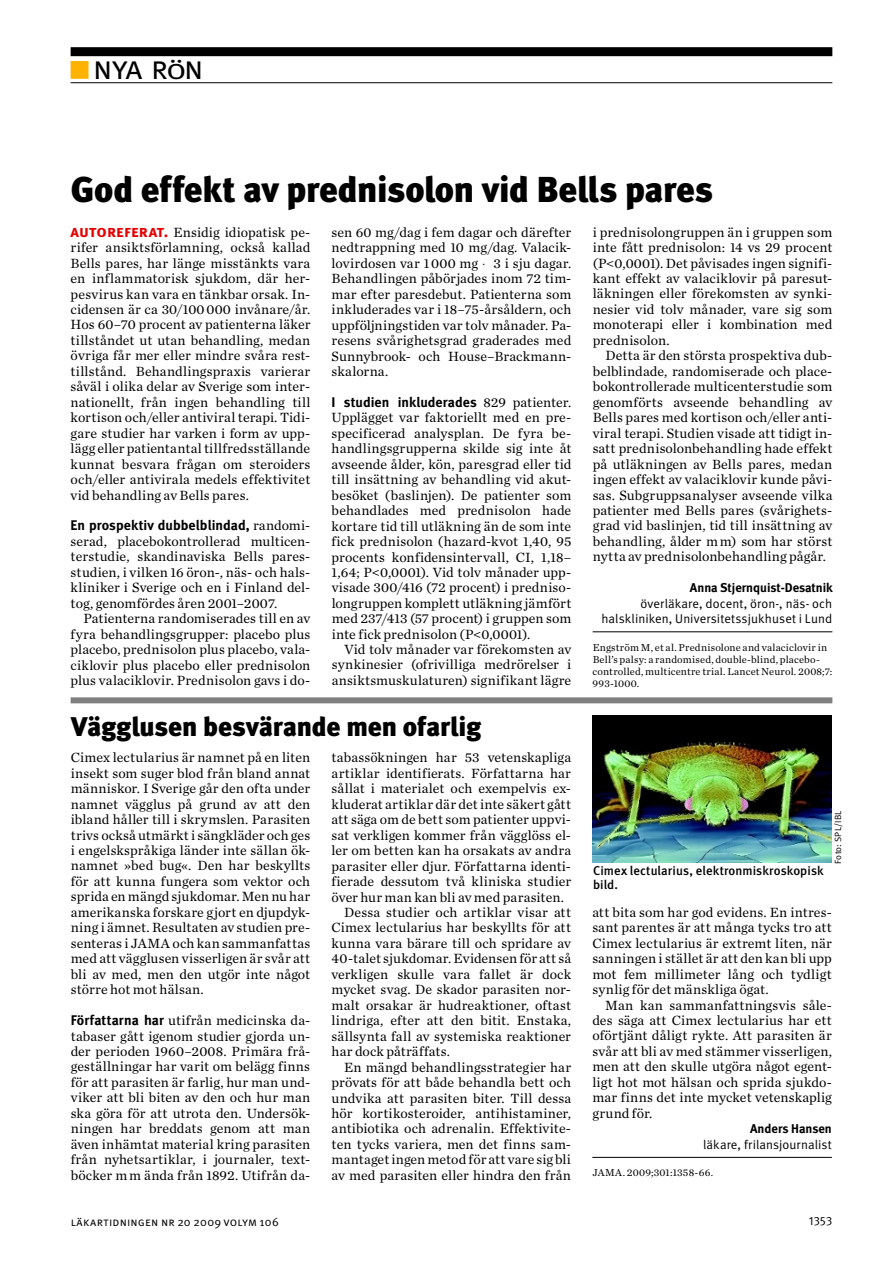
<style>
.page{position:relative;width:894px;height:1263px;background:#fff}
.page>*{position:absolute;margin:0;border:0;box-sizing:border-box;transform-origin:0 0}
.t1{font:36px "Meta LT Black";letter-spacing:-.01em;color:#000}
.t2{font:33px "Meta LT Normal Small Caps";color:#000}
.t3{font:27px "Meta LT Black";letter-spacing:-.005em;color:#000}
.t4{font:13.95px/15.5px "Chronicle LT Text";letter-spacing:.01em;color:#000;text-align:justify}
.t5{font:13.95px "Meta LT Bold";letter-spacing:.005em;color:#000}
.t6{font:12.75px/15.5px "Meta LT Normal";letter-spacing:.01em;color:#000;text-align:right}
.t7{font:12.75px/14.2px "Meta LT Medium";letter-spacing:.005em;color:#000}
.t8{font:12.75px "Meta LT Bold";color:#000}
.t9{font:12px "Meta LT Normal Small Caps";letter-spacing:.015em;color:#000}
.t10{font:12px "Meta LT Normal Utilities";color:#000}
.t11{font:10.5px/12px "Chronicle LT Text";letter-spacing:.02em;color:#000}
.t12{font:9px "Meta LT Normal";letter-spacing:.025em;color:#000}
.s1{color:#ffb300}
.s2{font-size:28.05px}
.s3{font-family:"Meta LT Bold Small Caps";font-size:16.5px;color:#e60000}
.s4{font-family:"Chronicle LT Text"}
.s5{font-family:"Times NR Dual Greek";font-size:12px}
.s6{font-family:"Meta LT Bold"}
</style>
<div class="page">
<div style="left:71px;top:47px;width:761px;height:9px;background:#000"></div>
<hr style="left:71px;top:82px;width:761px;height:1px;background:#000">
<div style="left:71px;top:61px;width:17px;height:18px;border:2px solid #ffb300"></div>
<hr style="left:592px;top:631px;width:240px;height:1px;background:#000">
<hr style="left:592px;top:1157px;width:239px;height:1px;background:#000">
<img style="left:592px;top:715px;width:239px;height:147px">
<div style="left:71px;top:697px;width:761px;height:6px;background:#808080"></div>
<h2 class="t2" style="left:71px;top:48px;width:134px"><span class="s1">■</span> nya r<span class="s2">ö</span>n</h2>
<h1 class="t1" style="left:71px;top:168px;width:643px">God effekt av prednisolon vid Bells pares</h1>
<p class="t4" style="left:71px;top:224px;width:241px"><span class="s3">autoreferat.</span> Ensidig idiopatisk pe&shy;rifer ansiktsförlamning, också kallad Bells pares, har länge misstänkts vara en inflammatorisk sjukdom, där her&shy;pesvirus kan vara en tänkbar orsak. In&shy;cidensen är ca 30/100000 invånare/år.<br>Hos 60–70 procent av patienterna läker tillståndet ut utan behandling, medan övriga får mer eller mindre svåra rest&shy;tillstånd. Behandlingspraxis varierar såväl i olika delar av Sverige som inter&shy;nationellt, från ingen behandling till kortison och/eller antiviral terapi. Tidi&shy;gare studier har varken i form av upp&shy;lägg eller patientantal tillfredsställande kunnat besvara frågan om steroiders och/eller antivirala medels effektivitet vid behandling av Bells pares.</p>
<p class="t5" style="left:71px;top:517px;width:241px">En prospektiv dubbelblindad, <span class="s4">randomi-</span></p>
<p class="t4" style="left:71px;top:533px;width:241px">serad, placebokontrollerad multicen&shy;terstudie, skandinaviska Bells pares&shy;studien, i vilken 16 öron-, näs- och hals&shy;kliniker i Sverige och en i Finland del&shy;tog, genomfördes åren 2001–2007.</p>
<p class="t4" style="left:71px;top:610px;width:241px;text-indent:13px">Patienterna randomiserades till en av fyra behandlingsgrupper: placebo plus placebo, prednisolon plus placebo, vala&shy;ciklovir plus placebo eller prednisolon plus valaciklovir. Prednisolon gavs i do-</p>
<p class="t4" style="left:331px;top:224px;width:241px">sen 60 mg/dag i fem dagar och därefter nedtrappning med 10 mg/dag. Valacik&shy;lovirdosen var 1000 mg 3 i sju dagar.<br>Behandlingen påbörjades inom 72 tim&shy;mar efter paresdebut. Patienterna som inkluderades var i 18–75-årsåldern, och uppföljningstiden var tolv månader. Pa&shy;resens svårighetsgrad graderades med Sunnybrook- och House–Brackmann&shy;skalorna.</p>
<p class="t5" style="left:331px;top:394px;width:241px">I studien inkluderades <span class="s4">829 patienter.</span></p>
<p class="t4" style="left:331px;top:410px;width:241px">Upplägget var faktoriellt med en pre&shy;specificerad analysplan. De fyra be&shy;handlingsgrupperna skilde sig inte åt avseende ålder, kön, paresgrad eller tid till insättning av behandling vid akut&shy;besöket (baslinjen). De patienter som behandlades med prednisolon hade kortare tid till utläkning än de som inte fick prednisolon (hazard-kvot 1,40, 95 procents konfidensintervall, CI, 1,18– 1,64; P<span class="s5">&lt;</span>0,0001). Vid tolv månader upp&shy;visade 300/416 (72 procent) i predniso&shy;longruppen komplett utläkning jämfört med 237/413 (57 procent) i gruppen som inte fick prednisolon (P<span class="s5">&lt;</span>0,0001).</p>
<p class="t4" style="left:331px;top:641px;width:241px;text-indent:13px">Vid tolv månader var förekomsten av synkinesier (ofrivilliga medrörelser i ansiktsmuskulaturen) signifikant lägre</p>
<h3 class="t3" style="left:71px;top:710px;width:411px">Vägglusen besvärande men ofarlig</h3>
<p class="t4" style="left:71px;top:749px;width:241px">Cimex lectularius är namnet på en liten insekt som suger blod från bland annat människor. I Sverige går den ofta under namnet vägglus på grund av att den ibland håller till i skrymslen. Parasiten trivs också utmärkt i sängkläder och ges i engelskspråkiga länder inte sällan ök&shy;namnet »bed bug«. Den har beskyllts för att kunna fungera som vektor och sprida en mängd sjukdomar. Men nu har amerikanska forskare gjort en djupdyk&shy;ning i ämnet. Resultaten av studien pre&shy;senteras i JAMA och kan sammanfattas med att vägglusen visserligen är svår att bli av med, men den utgör inte något större hot mot hälsan.</p>
<p class="t4" style="left:71px;top:1012px;width:241px"><span class="s6">Författarna har</span> utifrån medicinska da&shy;tabaser gått igenom studier gjorda un&shy;der perioden 1960–2008. Primära frå&shy;geställningar har varit om belägg finns för att parasiten är farlig, hur man und&shy;viker att bli biten av den och hur man ska göra för att utrota den. Undersök&shy;ningen har breddats genom att man även inhämtat material kring parasiten från nyhetsartiklar, i journaler, text&shy;böcker mm ända från 1892. Utifrån da-</p>
<p class="t9" style="left:71px;top:1214px;width:210px">läkartidningen nr 20 2009 volym 106</p>
<p class="t4" style="left:331px;top:749px;width:241px">tabassökningen har 53 vetenskapliga</p>
<p class="t4" style="left:331px;top:765px;width:241px">artiklar identifierats. Författarna har</p>
<p class="t4" style="left:331px;top:780px;width:241px">sållat i materialet och exempelvis ex-</p>
<p class="t4" style="left:331px;top:796px;width:241px">kluderat artiklar där det inte säkert gått</p>
<p class="t4" style="left:331px;top:811px;width:241px">att säga om de bett som patienter uppvi-</p>
<p class="t4" style="left:331px;top:827px;width:241px">sat verkligen kommer från vägglöss el-</p>
<p class="t4" style="left:331px;top:842px;width:241px">ler om betten kan ha orsakats av andra</p>
<p class="t4" style="left:331px;top:858px;width:241px">parasiter eller djur. Författarna identi-</p>
<p class="t4" style="left:331px;top:873px;width:241px">fierade dessutom två kliniska studier</p>
<p class="t4" style="left:331px;top:889px;width:234px">över hur man kan bli av med parasiten.</p>
<p class="t4" style="left:344px;top:904px;width:228px">Dessa studier och artiklar visar att</p>
<p class="t4" style="left:331px;top:920px;width:241px">Cimex lectularius har beskyllts för att</p>
<p class="t4" style="left:331px;top:935px;width:241px">kunna vara bärare till och spridare av</p>
<p class="t4" style="left:331px;top:950px;width:241px">40-talet sjukdomar. Evidensen för att så</p>
<p class="t4" style="left:331px;top:966px;width:241px">verkligen skulle vara fallet är dock</p>
<p class="t4" style="left:331px;top:981px;width:241px">mycket svag. De skador parasiten nor-</p>
<p class="t4" style="left:331px;top:997px;width:241px">malt orsakar är hudreaktioner, oftast</p>
<p class="t4" style="left:331px;top:1012px;width:241px">lindriga, efter att den bitit. Enstaka,</p>
<p class="t4" style="left:331px;top:1028px;width:241px">sällsynta fall av systemiska reaktioner</p>
<p class="t4" style="left:331px;top:1043px;width:120px">har dock påträffats.</p>
<p class="t4" style="left:344px;top:1059px;width:228px">En mängd behandlingsstrategier har</p>
<p class="t4" style="left:331px;top:1074px;width:241px">prövats för att både behandla bett och</p>
<p class="t4" style="left:331px;top:1090px;width:241px">undvika att parasiten biter. Till dessa</p>
<p class="t4" style="left:331px;top:1105px;width:241px">hör kortikosteroider, antihistaminer,</p>
<p class="t4" style="left:331px;top:1120px;width:241px">antibiotika och adrenalin. Effektivite-</p>
<p class="t4" style="left:331px;top:1136px;width:241px">ten tycks variera, men det finns sam-</p>
<p class="t4" style="left:331px;top:1151px;width:241px">mantaget ingen metod för att vare sig bli</p>
<p class="t4" style="left:331px;top:1166px;width:241px">av med parasiten eller hindra den från</p>
<p class="t4" style="left:592px;top:224px;width:241px">i prednisolongruppen än i gruppen som inte fått prednisolon: 14 vs 29 procent (P<span class="s5">&lt;</span>0,0001). Det påvisades ingen signifi&shy;kant effekt av valaciklovir på paresut&shy;läkningen eller förekomsten av synki&shy;nesier vid tolv månader, vare sig som monoterapi eller i kombination med prednisolon.</p>
<p class="t4" style="left:592px;top:348px;width:241px;text-indent:13px">Detta är den största prospektiva dub&shy;belblindade, randomiserade och place&shy;bokontrollerade multicenterstudie som genomförts avseende behandling av Bells pares med kortison och/eller anti&shy;viral terapi. Studien visade att tidigt in&shy;satt prednisolonbehandling hade effekt på utläkningen av Bells pares, medan ingen effekt av valaciklovir kunde påvi&shy;sas. Subgruppsanalyser avseende vilka patienter med Bells pares (svårighets&shy;grad vid baslinjen, tid till insättning av behandling, ålder mm) som har störst nytta av prednisolonbehandling pågår.</p>
<p class="t8" style="left:689px;top:580px;width:144px">Anna Stjernquist-Desatnik</p>
<p class="t6" style="left:601px;top:595px;width:232px">överläkare, docent, öron-, näs- och halskliniken, Universitetssjukhuset i Lund</p>
<p class="t11" style="left:592px;top:641px;width:241px">Engström M, et al. Prednisolone and valaciclovir in Bell’s palsy: a randomised, double-blind, placebo&shy;controlled, multicentre trial. Lancet Neurol. 2008;7:<br>993-1000.</p>
<p class="t7" style="left:593px;top:863px;width:232px">Cimex lectularius, elektronmiskroskopisk bild.</p>
<p class="t12" style="left:832px;top:863px;width:54px;rotate:-90deg">Foto: SPL/IBL</p>
<p class="t4" style="left:592px;top:904px;width:241px">att bita som har god evidens. En intres&shy;sant parentes är att många tycks tro att Cimex lectularius är extremt liten, när sanningen i stället är att den kan bli upp mot fem millimeter lång och tydligt synlig för det mänskliga ögat.</p>
<p class="t4" style="left:592px;top:997px;width:241px;text-indent:13px">Man kan sammanfattningsvis såle&shy;des säga att Cimex lectularius har ett oförtjänt dåligt rykte. Att parasiten är svår att bli av med stämmer visserligen, men att den skulle utgöra något egent&shy;ligt hot mot hälsan och sprida sjukdo&shy;mar finns det inte mycket vetenskaplig grund för.</p>
<p class="t8" style="left:750px;top:1121px;width:83px">Anders Hansen</p>
<p class="t6" style="left:703px;top:1136px;width:130px">läkare, frilansjournalist</p>
<p class="t11" style="left:592px;top:1166px;width:122px">JAMA. 2009;301:1358-66.</p>
<p class="t10" style="left:808px;top:1214px;width:25px">1353</p>
</div>
